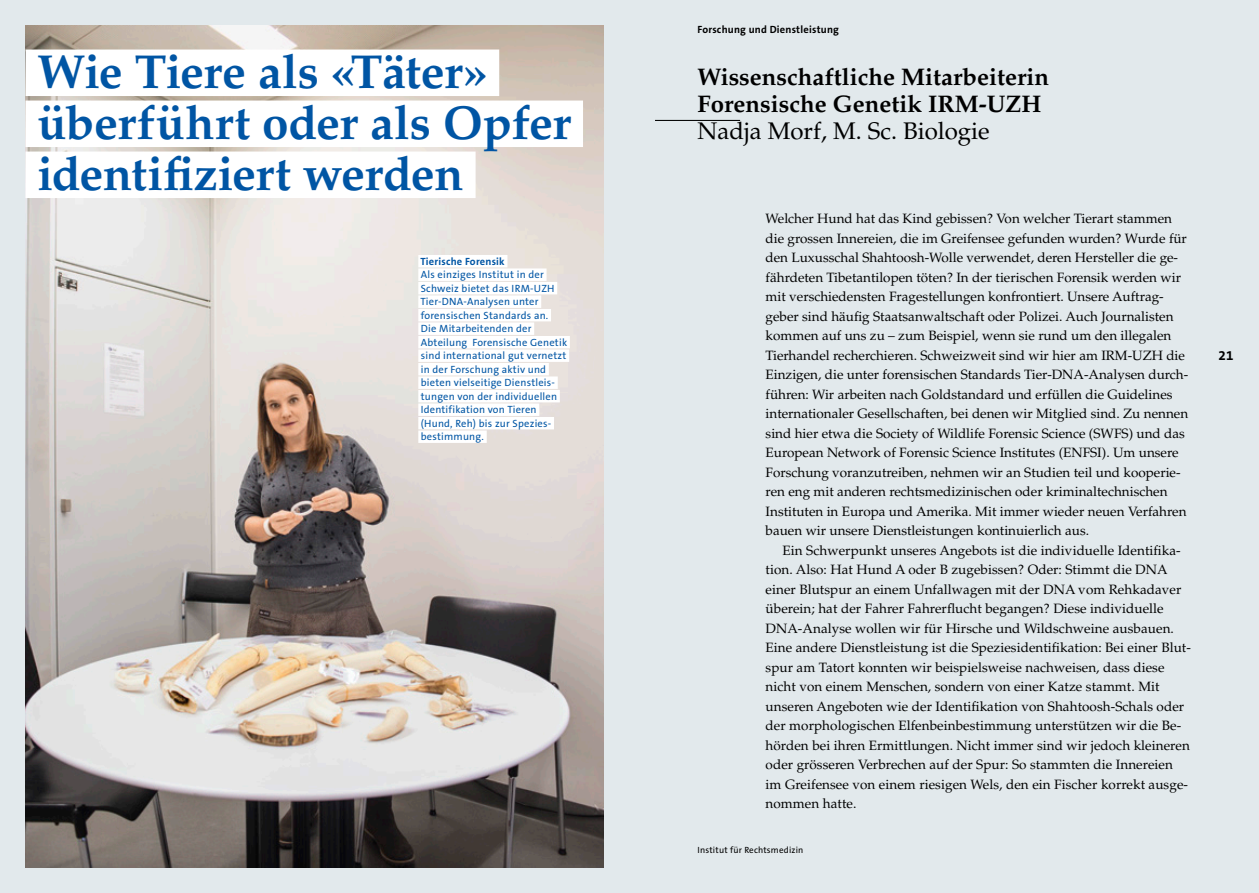
<style>
.page{position:relative;width:1259px;height:893px;background:#e2e9ec}
.page>*{position:absolute;margin:0;border:0;box-sizing:border-box;transform-origin:0 0}
.t1{font:700 47.7px/51px "Palatino LT Std";letter-spacing:-.01em;color:#0055a4}
.t2{font:700 24px/27px "Palatino LT Std";color:#000}
.t3{font:24px "Palatino LT Std";color:#000}
.t4{font:13.5px/19.5px "Palatino LT Std";color:#000}
.t5{font:700 13.5px "The Sans B7";color:#000}
.t6{font:10.5px/13.5px "The Sans B5 Plain";letter-spacing:.02em;color:#0055a4}
.t7{font:700 10.5px "The Sans B7";letter-spacing:.02em;color:#000}
.t8{font:700 10.5px "The Sans B7";letter-spacing:.02em;color:#0055a4}
.t9{font:9px "The Sans B5 Plain";letter-spacing:.02em;color:#000}
</style>
<div class="page">
<hr style="left:655px;top:120px;width:85px;height:1px;background:#000">
<img style="left:26px;top:26px;width:578px;height:841px">
<div style="left:26px;top:50px;width:473px;height:46px;background:#fff"></div>
<div style="left:26px;top:101px;width:557px;height:46px;background:#fff"></div>
<div style="left:26px;top:152px;width:449px;height:46px;background:#fff"></div>
<div style="left:418px;top:255px;width:89px;height:12px;background:#fff"></div>
<div style="left:418px;top:268px;width:128px;height:13px;background:#fff"></div>
<div style="left:418px;top:282px;width:139px;height:12px;background:#fff"></div>
<div style="left:418px;top:295px;width:123px;height:13px;background:#fff"></div>
<div style="left:418px;top:309px;width:133px;height:12px;background:#fff"></div>
<div style="left:418px;top:322px;width:116px;height:13px;background:#fff"></div>
<div style="left:418px;top:336px;width:152px;height:12px;background:#fff"></div>
<div style="left:418px;top:349px;width:151px;height:13px;background:#fff"></div>
<div style="left:418px;top:363px;width:131px;height:12px;background:#fff"></div>
<div style="left:418px;top:376px;width:140px;height:13px;background:#fff"></div>
<div style="left:418px;top:390px;width:142px;height:12px;background:#fff"></div>
<div style="left:418px;top:403px;width:121px;height:13px;background:#fff"></div>
<div style="left:418px;top:417px;width:136px;height:12px;background:#fff"></div>
<div style="left:418px;top:430px;width:69px;height:13px;background:#fff"></div>
<h1 class="t1" style="left:37px;top:47px;width:535px">Wie Tiere als «Täter» überführt oder als Opfer identifiziert werden</h1>
<p class="t8" style="left:420px;top:256px;width:86px">Tierische Forensik</p>
<p class="t6" style="left:420px;top:268px;width:148px">Als einziges Institut in der<br>Schweiz bietet das IRM-UZH<br>Tier-DNA-Analysen unter forensischen Standards an.<br>Die Mitarbeitenden der<br>Abteilung Forensische Genetik sind international gut vernetzt in der Forschung aktiv und bieten vielseitige Dienstleis&shy;tungen von der individuellen<br>Identifikation von Tieren (Hund, Reh) bis zur Spezies&shy;bestimmung.</p>
<p class="t7" style="left:697px;top:24px;width:143px">Forschung und Dienstleistung</p>
<h2 class="t2" style="left:697px;top:64px;width:353px">Wissenschaftliche Mitarbeiterin<br>Forensische Genetik IRM-UZH</h2>
<h2 class="t3" style="left:697px;top:117px;width:294px">Nadja Morf, M. Sc. Biologie</h2>
<p class="t4" style="left:765px;top:209px;width:424px">Welcher Hund hat das Kind gebissen? Von welcher Tierart stammen die grossen Innereien, die im Greifensee gefunden wurden? Wurde für den Luxusschal Shahtoosh-Wolle verwendet, deren Hersteller die ge&shy;fährdeten Tibetantilopen töten? In der tierischen Forensik werden wir mit verschiedensten Fragestellungen konfrontiert. Unsere Auftrag&shy;geber sind häufig Staatsanwaltschaft oder Polizei. Auch Journalisten kommen auf uns zu – zum Beispiel, wenn sie rund um den illegalen Tierhandel recherchieren. Schweizweit sind wir hier am IRM-UZH die Einzigen, die unter forensischen Standards Tier-DNA-Analysen durch&shy;führen: Wir arbeiten nach Goldstandard und erfüllen die Guidelines internationaler Gesellschaften, bei denen wir Mitglied sind. Zu nennen sind hier etwa die Society of Wildlife Forensic Science (SWFS) und das European Network of Forensic Science Institutes (ENFSI). Um unsere Forschung voranzutreiben, nehmen wir an Studien teil und kooperie&shy;ren eng mit anderen rechtsmedizinischen oder kriminaltechnischen Instituten in Europa und Amerika. Mit immer wieder neuen Verfahren bauen wir unsere Dienstleistungen kontinuierlich aus.</p>
<p class="t4" style="left:765px;top:541px;width:427px;text-indent:17px">Ein Schwerpunkt unseres Angebots ist die individuelle Identifika&shy;tion. Also: Hat Hund A oder B zugebissen? Oder: Stimmt die DNA einer Blutspur an einem Unfallwagen mit der DNA vom Rehkadaver überein; hat der Fahrer Fahrerflucht begangen? Diese individuelle DNA-Analyse wollen wir für Hirsche und Wildschweine ausbauen.<br>Eine andere Dienstleistung ist die Speziesidentifikation: Bei einer Blut&shy;spur am Tatort konnten wir beispielsweise nachweisen, dass diese nicht von einem Menschen, sondern von einer Katze stammt. Mit unseren Angeboten wie der Identifikation von Shahtoosh-Schals oder der morphologischen Elfenbeinbestimmung unterstützen wir die Be&shy;hörden bei ihren Ermittlungen. Nicht immer sind wir jedoch kleineren oder grösseren Verbrechen auf der Spur: So stammten die Innereien im Greifensee von einem riesigen Wels, den ein Fischer korrekt ausge&shy;nommen hatte.</p>
<p class="t9" style="left:697px;top:845px;width:107px">Institut für Rechtsmedizin</p>
<p class="t5" style="left:1218px;top:348px;width:16px">21</p>
</div>
